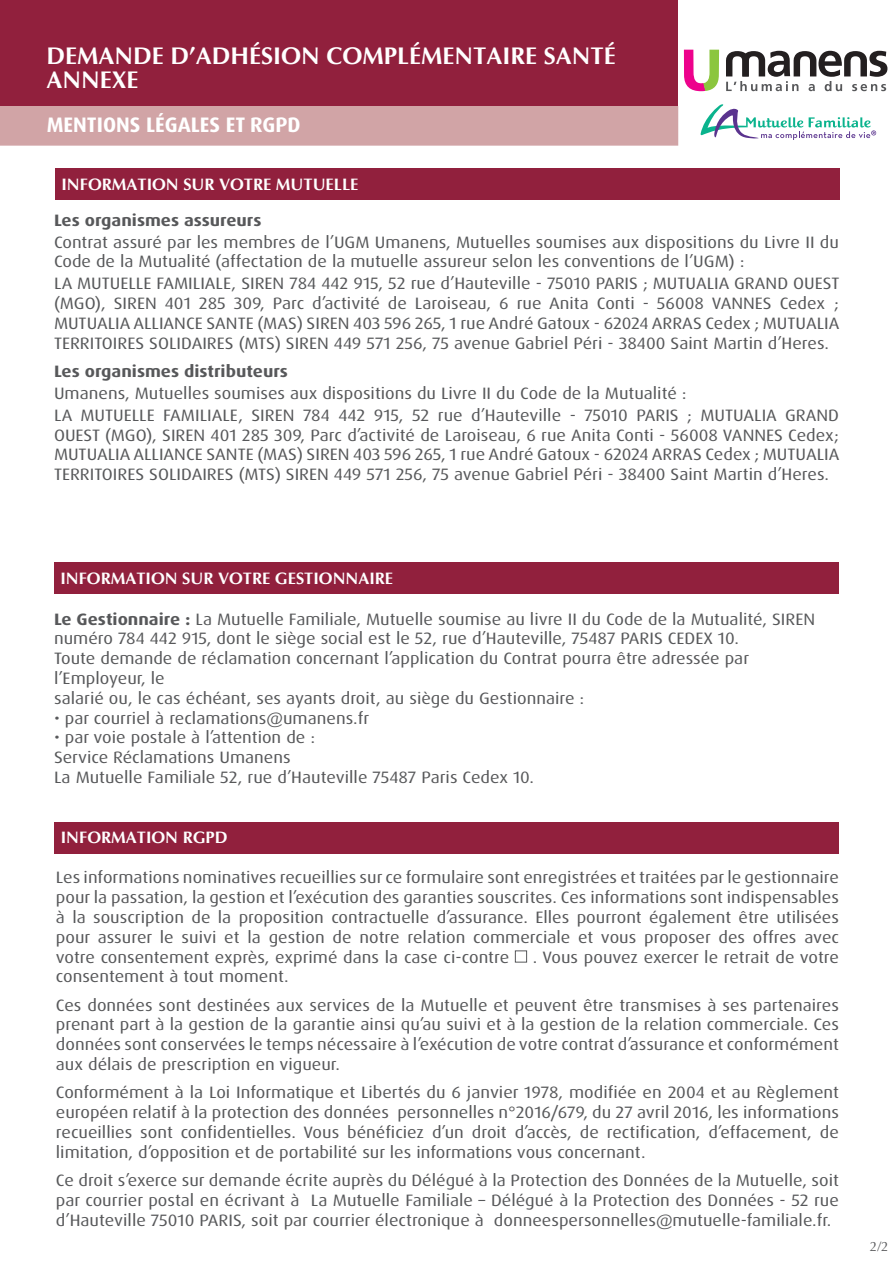
<style>
.page{position:relative;width:893px;height:1263px;background:#fff}
.page>*{position:absolute;margin:0;border:0;box-sizing:border-box;transform-origin:0 0}
.t1{font:700 24px "Optima";color:#fff}
.t2{font:700 21px "Dax OT";color:#fff}
.t3{font:16.5px/19.8px "Dax OT";color:#57585a;text-align:justify;scale:1.1 1}
.t4{font:700 16.5px "Optima";color:#fff}
.t5{font:700 16.5px "Dax OT";color:#57585a;scale:1.1 1}
.t6{font:13.5px "Optima";color:#57585a}
.s1{font-weight:700}
</style>
<div class="page">
<div style="left:0;top:0;width:678px;height:106px;background:#91203d"></div>
<div style="left:0;top:106px;width:678px;height:40px;background:#d1a4a6"></div>
<svg style="left:683px;top:49px;width:204px;height:43px"></svg>
<div style="left:515px;top:950px;width:12px;height:12px;border:1px solid #57585a"></div>
<div style="left:55px;top:168px;width:785px;height:32px;background:#91203d"></div>
<div style="left:54px;top:822px;width:785px;height:32px;background:#91203d"></div>
<div style="left:54px;top:562px;width:785px;height:32px;background:#91203d"></div>
<svg style="left:700px;top:104px;width:176px;height:36px"></svg>
<p class="t1" style="left:46px;top:42px;width:571px">DEMANDE D’ADHÉSION COMPLÉMENTAIRE SANTÉ</p>
<p class="t1" style="left:46px;top:66px;width:94px">ANNEXE</p>
<p class="t2" style="left:47px;top:112px;width:255px">MENTIONS LÉGALES ET RGPD</p>
<p class="t4" style="left:61px;top:175px;width:299px">INFORMATION SUR VOTRE MUTUELLE</p>
<p class="t5" style="left:54px;top:209px;width:190px">Les organismes assureurs</p>
<p class="t3" style="left:54px;top:232px;width:715px">Contrat assuré par les membres de l’UGM Umanens, Mutuelles soumises aux dispositions du Livre II du<br>Code de la Mutualité (affectation de la mutuelle assureur selon les conventions de l’UGM) :</p>
<p class="t3" style="left:54px;top:274px;width:715px">LA MUTUELLE FAMILIALE, SIREN 784 442 915, 52 rue d’Hauteville - 75010 PARIS ; MUTUALIA GRAND OUEST (MGO), SIREN 401 285 309, Parc d’activité de Laroiseau, 6 rue Anita Conti - 56008 VANNES Cedex ; MUTUALIA ALLIANCE SANTE (MAS) SIREN 403 596 265, 1 rue André Gatoux - 62024 ARRAS Cedex ; MUTUALIA TERRITOIRES SOLIDAIRES (MTS) SIREN 449 571 256, 75 avenue Gabriel Péri - 38400 Saint Martin d’Heres.</p>
<p class="t5" style="left:54px;top:361px;width:214px">Les organismes distributeurs</p>
<p class="t3" style="left:54px;top:383px;width:577px">Umanens, Mutuelles soumises aux dispositions du Livre II du Code de la Mutualité :</p>
<p class="t3" style="left:54px;top:405px;width:715px">LA MUTUELLE FAMILIALE, SIREN 784 442 915, 52 rue d’Hauteville - 75010 PARIS ; MUTUALIA GRAND OUEST (MGO), SIREN 401 285 309, Parc d’activité de Laroiseau, 6 rue Anita Conti - 56008 VANNES Cedex; MUTUALIA ALLIANCE SANTE (MAS) SIREN 403 596 265, 1 rue André Gatoux - 62024 ARRAS Cedex ; MUTUALIA TERRITOIRES SOLIDAIRES (MTS) SIREN 449 571 256, 75 avenue Gabriel Péri - 38400 Saint Martin d’Heres.</p>
<p class="t4" style="left:60px;top:569px;width:334px">INFORMATION SUR VOTRE GESTIONNAIRE</p>
<p class="t3" style="left:54px;top:609px;width:693px"><span class="s1">Le Gestionnaire :</span> La Mutuelle Familiale, Mutuelle soumise au livre II du Code de la Mutualité, SIREN numéro 784 442 915, dont le siège social est le 52, rue d’Hauteville, 75487 PARIS CEDEX 10.</p>
<p class="t3" style="left:54px;top:649px;width:633px">Toute demande de réclamation concernant l’application du Contrat pourra être adressée par l’Employeur, le</p>
<p class="t3" style="left:54px;top:688px;width:484px">salarié ou, le cas échéant, ses ayants droit, au siège du Gestionnaire :</p>
<p class="t3" style="left:54px;top:708px;width:288px">• par courriel à reclamations@umanens.fr</p>
<p class="t3" style="left:54px;top:728px;width:239px">• par voie postale à l’attention de :</p>
<p class="t3" style="left:54px;top:748px;width:217px">Service Réclamations Umanens</p>
<p class="t3" style="left:54px;top:767px;width:438px">La Mutuelle Familiale 52, rue d’Hauteville 75487 Paris Cedex 10.</p>
<p class="t4" style="left:61px;top:828px;width:168px">INFORMATION RGPD</p>
<p class="t3" style="left:56px;top:868px;width:713px">Les informations nominatives recueillies sur ce formulaire sont enregistrées et traitées par le gestionnaire pour la passation, la gestion et l’exécution des garanties souscrites. Ces informations sont indispensables à la souscription de la proposition contractuelle d’assurance. Elles pourront également être utilisées pour assurer le suivi et la gestion de notre relation commerciale et vous proposer des offres avec votre consentement exprès, exprimé dans la case ci-contre</p>
<p class="t3" style="left:533px;top:947px;width:280px">. Vous pouvez exercer le retrait de votre</p>
<p class="t3" style="left:56px;top:967px;width:213px">consentement à tout moment.</p>
<p class="t3" style="left:56px;top:995px;width:713px">Ces données sont destinées aux services de la Mutuelle et peuvent être transmises à ses partenaires prenant part à la gestion de la garantie ainsi qu’au suivi et à la gestion de la relation commerciale. Ces données sont conservées le temps nécessaire à l’exécution de votre contrat d’assurance et conformément aux délais de prescription en vigueur.</p>
<p class="t3" style="left:56px;top:1083px;width:713px">Conformément à la Loi Informatique et Libertés du 6 janvier 1978, modifiée en 2004 et au Règlement européen relatif à la protection des données personnelles n°2016/679, du 27 avril 2016, les informations recueillies sont confidentielles. Vous bénéficiez d’un droit d’accès, de rectification, d’effacement, de limitation, d’opposition et de portabilité sur les informations vous concernant.</p>
<p class="t3" style="left:56px;top:1170px;width:713px">Ce droit s’exerce sur demande écrite auprès du Délégué à la Protection des Données de la Mutuelle, soit par courrier postal en écrivant à La Mutuelle Familiale – Délégué à la Protection des Données - 52 rue d’Hauteville 75010 PARIS, soit par courrier électronique à donneespersonnelles@mutuelle-familiale.fr.</p>
<p class="t6" style="left:870px;top:1238px;width:20px">2/2</p>
</div>
